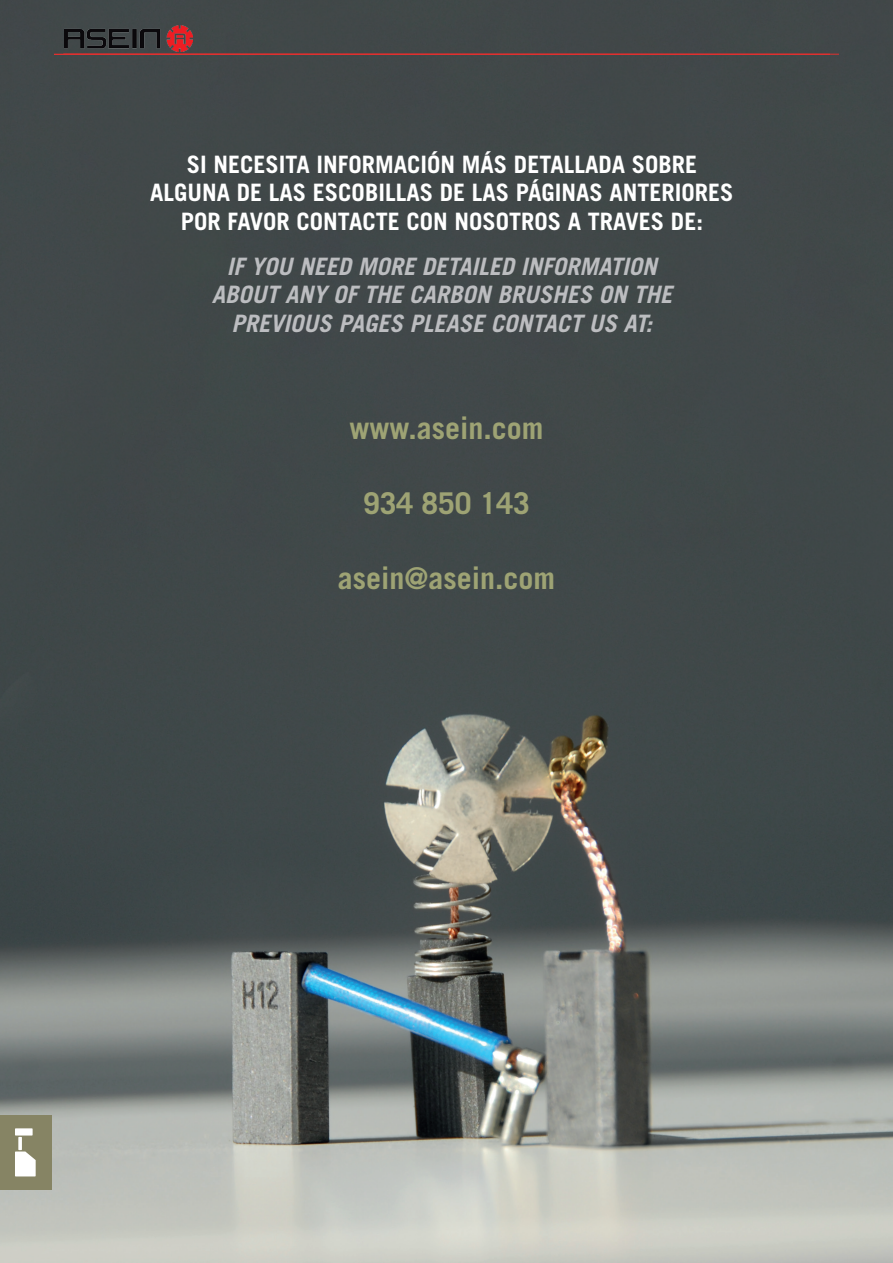
<style>
.page{position:relative;width:893px;height:1263px;background:#fff}
.page>*{position:absolute;margin:0;border:0;box-sizing:border-box;transform-origin:0 0}
.t1{font:700 30px "Trade Gothic LT Std";color:#9ea374}
.t2{font:700 24px/28.8px "Trade Gothic LT Std";color:#fff;text-align:center}
.t3{font:italic 700 24px/28.8px "Trade Gothic LT Std";color:#bcbdc0;text-align:center}
</style>
<div class="page">
<img style="left:0;top:0;width:893px;height:1263px">
<hr style="left:54px;top:54px;width:776px;height:1px;background:#e1302f">
<div style="left:0;top:1115px;width:51px;height:74px;background:#868464"></div>
<svg style="left:15px;top:1128px;width:21px;height:48px"></svg>
<hr style="left:63px;top:54px;width:776px;height:1px;background:#e1302f">
<img style="left:65px;top:25px;width:127px;height:26px">
<p class="t2" style="left:150px;top:149px;width:585px">SI NECESITA INFORMACIÓN MÁS DETALLADA SOBRE<br>ALGUNA DE LAS ESCOBILLAS DE LAS PÁGINAS ANTERIORES<br>POR FAVOR CONTACTE CON NOSOTROS A TRAVES DE:</p>
<p class="t3" style="left:212px;top:252px;width:462px">IF YOU NEED MORE DETAILED INFORMATION<br>ABOUT ANY OF THE CARBON BRUSHES ON THE<br>PREVIOUS PAGES PLEASE CONTACT US AT:</p>
<p class="t1" style="left:349px;top:410px;width:195px">www.asein.com</p>
<p class="t1" style="left:363px;top:485px;width:168px">934 850 143</p>
<p class="t1" style="left:338px;top:560px;width:219px">asein@asein.com</p>
</div>
